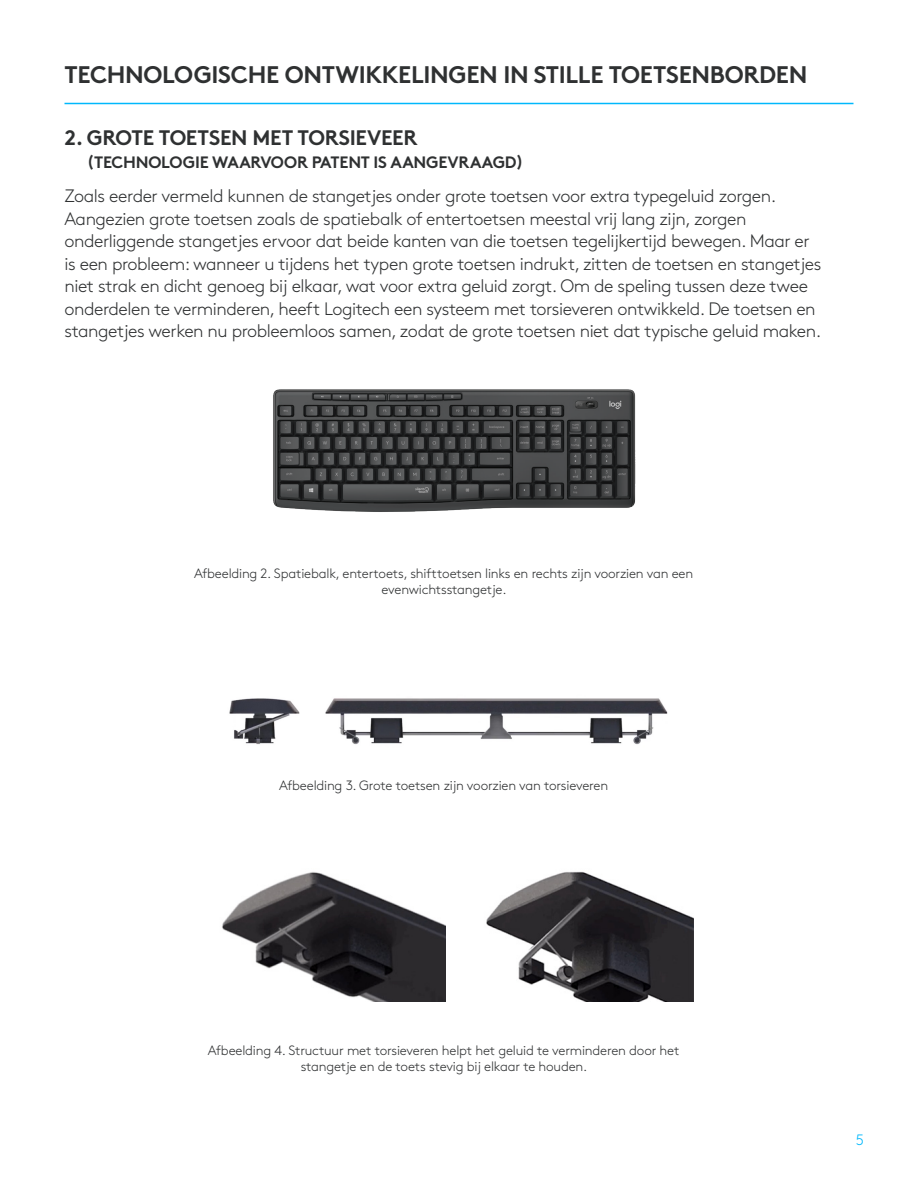
<style>
.page{position:relative;width:918px;height:1188px;background:#fff}
.page>*{position:absolute;margin:0;border:0;box-sizing:border-box;transform-origin:0 0}
.t1{font:700 24px "Brown Pro";letter-spacing:-.015em;color:#2f3132}
.t2{font:700 21px "Brown Pro";letter-spacing:-.015em;color:#2f3132}
.t3{font:300 18px/22.5px "Brown Pro";letter-spacing:-.025em;color:#2f3132}
.t4{font:700 16.5px "Brown Pro";letter-spacing:-.015em;color:#2f3132}
.t5{font:300 15px "Brown Pro";color:#00b8fc}
.t6{font:300 13.5px/16.2px "Brown Pro";letter-spacing:-.015em;color:#2f3132;text-align:center}
</style>
<div class="page">
<hr style="left:64px;top:103px;width:790px;height:1px;background:#00b8fc">
<img style="left:273px;top:389px;width:363px;height:123px">
<img style="left:229px;top:698px;width:439px;height:47px">
<img style="left:222px;top:871px;width:472px;height:131px">
<h2 class="t1" style="left:65px;top:55px;width:744px">TECHNOLOGISCHE ONTWIKKELINGEN IN STILLE TOETSENBORDEN</h2>
<h3 class="t2" style="left:64px;top:121px;width:355px">2. GROTE TOETSEN MET TORSIEVEER</h3>
<h3 class="t4" style="left:87px;top:149px;width:438px">(TECHNOLOGIE WAARVOOR PATENT IS AANGEVRAAGD)</h3>
<h3 class="t3" style="left:64px;top:184px;width:758px">Zoals eerder vermeld kunnen de stangetjes onder grote toetsen voor extra typegeluid zorgen.<br>Aangezien grote toetsen zoals de spatiebalk of entertoetsen meestal vrij lang zijn, zorgen onderliggende stangetjes ervoor dat beide kanten van die toetsen tegelijkertijd bewegen. Maar er is een probleem: wanneer u tijdens het typen grote toetsen indrukt, zitten de toetsen en stangetjes niet strak en dicht genoeg bij elkaar, wat voor extra geluid zorgt. Om de speling tussen deze twee onderdelen te verminderen, heeft Logitech een systeem met torsieveren ontwikkeld. De toetsen en stangetjes werken nu probleemloos samen, zodat de grote toetsen niet dat typische geluid maken.</h3>
<p class="t6" style="left:194px;top:564px;width:501px">Afbeelding 2. Spatiebalk, entertoets, shifttoetsen links en rechts zijn voorzien van een evenwichtsstangetje.</p>
<p class="t6" style="left:279px;top:776px;width:331px">Afbeelding 3. Grote toetsen zijn voorzien van torsieveren</p>
<p class="t6" style="left:208px;top:1041px;width:473px">Afbeelding 4. Structuur met torsieveren helpt het geluid te verminderen door het stangetje en de toets stevig bij elkaar te houden.</p>
<p class="t5" style="left:856px;top:1129px;width:10px">5</p>
</div>
